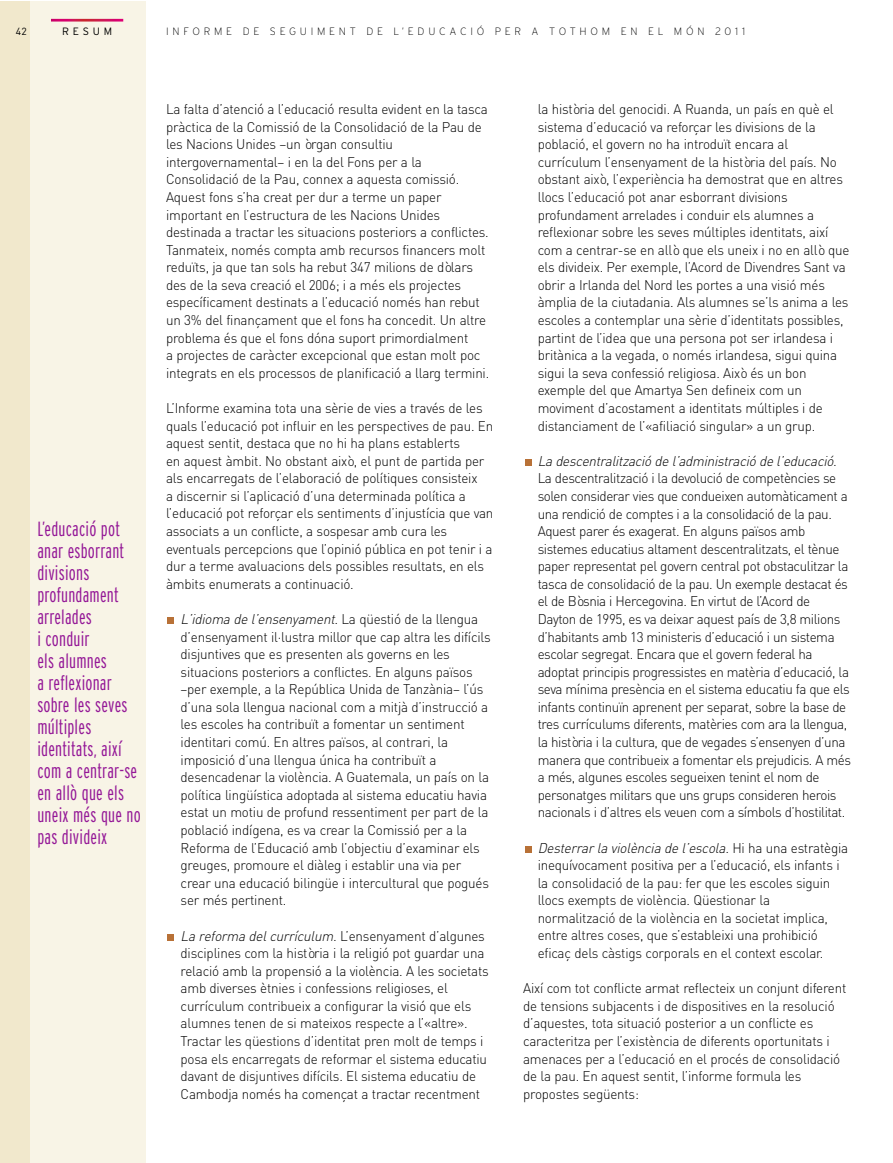
<style>
.page{position:relative;width:893px;height:1163px;background:#fff}
.page>*{position:absolute;margin:0;border:0;box-sizing:border-box;transform-origin:0 0}
.t1{font:300 extra-condensed 20.55px/21.9px "Interstate";letter-spacing:.01em;color:#941797}
.t2{font:300 13.95px/17.5px "DIN";letter-spacing:-.015em;color:#000;scale:.96 1}
.t3{font:italic 300 13.95px "DIN";color:#000;scale:.96 1}
.t4{font:200 10.65px "Interstate";letter-spacing:.355em;color:#000}
.t5{font:300 10.65px "Interstate";letter-spacing:.355em;color:#000}
.t6{font:10.2px "DIN";color:#000}
.s1{font-style:italic}
</style>
<div class="page">
<div style="left:0;top:1px;width:145px;height:1161px;background:#f8f4e6"></div>
<div style="left:0;top:1px;width:29px;height:1161px;background:#f1e8cc"></div>
<div style="left:168px;top:617px;width:6px;height:7px;background:#b87137"></div>
<div style="left:168px;top:933px;width:6px;height:7px;background:#b87137"></div>
<div style="left:525px;top:459px;width:6px;height:7px;background:#b87137"></div>
<div style="left:525px;top:845px;width:6px;height:7px;background:#b87137"></div>
<svg style="left:51px;top:19px;width:73px;height:3px"></svg>
<p class="t6" style="left:16px;top:28px;width:13px">42</p>
<p class="t5" style="left:62px;top:27px;width:51px">RESUM</p>
<p class="t4" style="left:166px;top:28px;width:580px">INFORME DE SEGUIMENT DE L’EDUCACIÓ PER A TOTHOM EN EL MÓN 2011</p>
<h1 class="t1" style="left:37px;top:519px;width:105px">L’educació pot anar esborrant divisions profundament arrelades<br>i conduir<br>els alumnes<br>a reflexionar sobre les seves múltiples identitats, així com a centrar-se en allò que els uneix més que no pas divideix</h1>
<p class="t2" style="left:166px;top:102px;width:338px">La falta d’atenció a l’educació resulta evident en la tasca pràctica de la Comissió de la Consolidació de la Pau de les Nacions Unides –un òrgan consultiu intergovernamental– i en la del Fons per a la Consolidació de la Pau, connex a aquesta comissió.<br>Aquest fons s’ha creat per dur a terme un paper important en l’estructura de les Nacions Unides destinada a tractar les situacions posteriors a conflictes.<br>Tanmateix, només compta amb recursos financers molt reduïts, ja que tan sols ha rebut 347 milions de dòlars des de la seva creació el 2006; i a més els projectes específicament destinats a l’educació només han rebut un 3% del finançament que el fons ha concedit. Un altre problema és que el fons dóna suport primordialment<br>a projectes de caràcter excepcional que estan molt poc integrats en els processos de planificació a llarg termini.</p>
<p class="t2" style="left:166px;top:401px;width:342px">L’Informe examina tota una sèrie de vies a través de les quals l’educació pot influir en les perspectives de pau. En aquest sentit, destaca que no hi ha plans establerts<br>en aquest àmbit. No obstant això, el punt de partida per als encarregats de l’elaboració de polítiques consisteix<br>a discernir si l’aplicació d’una determinada política a l’educació pot reforçar els sentiments d’injustícia que van associats a un conflicte, a sospesar amb cura les eventuals percepcions que l’opinió pública en pot tenir i a dur a terme avaluacions dels possibles resultats, en els àmbits enumerats a continuació.</p>
<p class="t2" style="left:181px;top:611px;width:325px"><span class="s1">L’idioma de l’ensenyament.</span>La q ü e st i ó d e la l le n g u a d’ensenyament il·lustra millor que cap altra les difícils disjuntives que es presenten als governs en les situacions posteriors a conflictes. En alguns països –per exemple, a la República Unida de Tanzània– l’ús d’una sola llengua nacional com a mitjà d’instrucció a les escoles ha contribuït a fomentar un sentiment identitari comú. En altres països, al contrari, la imposició d’una llengua única ha contribuït a desencadenar la violència. A Guatemala, un país on la política lingüística adoptada al sistema educatiu havia estat un motiu de profund ressentiment per part de la població indígena, es va crear la Comissió per a la Reforma de l’Educació amb l’objectiu d’examinar els greuges, promoure el diàleg i establir una via per crear una educació bilingüe i intercultural que pogués ser més pertinent.</p>
<p class="t2" style="left:181px;top:928px;width:323px"><span class="s1">La reforma delcurrículum.</span>L’ensenyament d’algunes disciplines com la història i la religió pot guardar una relació amb la propensió a la violència. A les societats amb diverses ètnies i confessions religioses, el currículum contribueix a configurar la visió que els alumnes tenen de si mateixos respecte a l’«altre».<br>Tractar les qüestions d’identitat pren molt de temps i posa els encarregats de reformar el sistema educatiu davant de disjuntives difícils. El sistema educatiu de Cambodja només ha començat a tractar recentment</p>
<p class="t2" style="left:538px;top:102px;width:326px">la història del genocidi. A Ruanda, un país en què el sistema d’educació va reforçar les divisions de la població, el govern no ha introduït encara al currículum l’ensenyament de la història del país. No obstant això, l’experiència ha demostrat que en altres llocs l’educació pot anar esborrant divisions profundament arrelades i conduir els alumnes a reflexionar sobre les seves múltiples identitats, així com a centrar-se en allò que els uneix i no en allò que els divideix. Per exemple, l’Acord de Divendres Sant va obrir a Irlanda del Nord les portes a una visió més àmplia de la ciutadania. Als alumnes se’ls anima a les escoles a contemplar una sèrie d’identitats possibles, partint de l’idea que una persona pot ser irlandesa i britànica a la vegada, o només irlandesa, sigui quina sigui la seva confessió religiosa. Això és un bon exemple del que Amartya Sen defineix com un moviment d’acostament a identitats múltiples i de distanciament de l’«afiliació singular» a un grup.</p>
<p class="t3" style="left:538px;top:455px;width:316px">La descentralització de l’administració de l’educació.</p>
<p class="t2" style="left:538px;top:471px;width:328px">La descentralització i la devolució de competències se solen considerar vies que condueixen automàticament a una rendició de comptes i a la consolidació de la pau.<br>Aquest parer és exagerat. En alguns països amb sistemes educatius altament descentralitzats, el tènue paper representat pel govern central pot obstaculitzar la tasca de consolidació de la pau. Un exemple destacat és el de Bòsnia i Hercegovina. En virtut de l’Acord de Dayton de 1995, es va deixar aquest país de 3,8 milions d’habitants amb 13 ministeris d’educació i un sistema escolar segregat. Encara que el govern federal ha adoptat principis progressistes en matèria d’educació, la seva mínima presència en el sistema educatiu fa que els infants continuïn aprenent per separat, sobre la base de tres currículums diferents, matèries com ara la llengua, la història i la cultura, que de vegades s’ensenyen d’una manera que contribueix a fomentar els prejudicis. A més a més, algunes escoles segueixen tenint el nom de personatges militars que uns grups consideren herois nacionals i d’altres els veuen com a símbols d’hostilitat.</p>
<p class="t2" style="left:538px;top:840px;width:325px"><span class="s1">Desterrarla violència de l’escola.</span>H i h a u n a e s t ra t è g i a inequívocament positiva per a l’educació, els infants i la consolidació de la pau: fer que les escoles siguin llocs exempts de violència. Qüestionar la normalització de la violència en la societat implica, entre altres coses, que s’estableixi una prohibició eficaç dels càstigs corporals en el context escolar.</p>
<p class="t2" style="left:523px;top:981px;width:338px">Així com tot conflicte armat reflecteix un conjunt diferent de tensions subjacents i de dispositives en la resolució d’aquestes, tota situació posterior a un conflicte es caracteritza per l’existència de diferents oportunitats i amenaces per a l’educació en el procés de consolidació de la pau. En aquest sentit, l’informe formula les propostes següents:</p>
</div>
